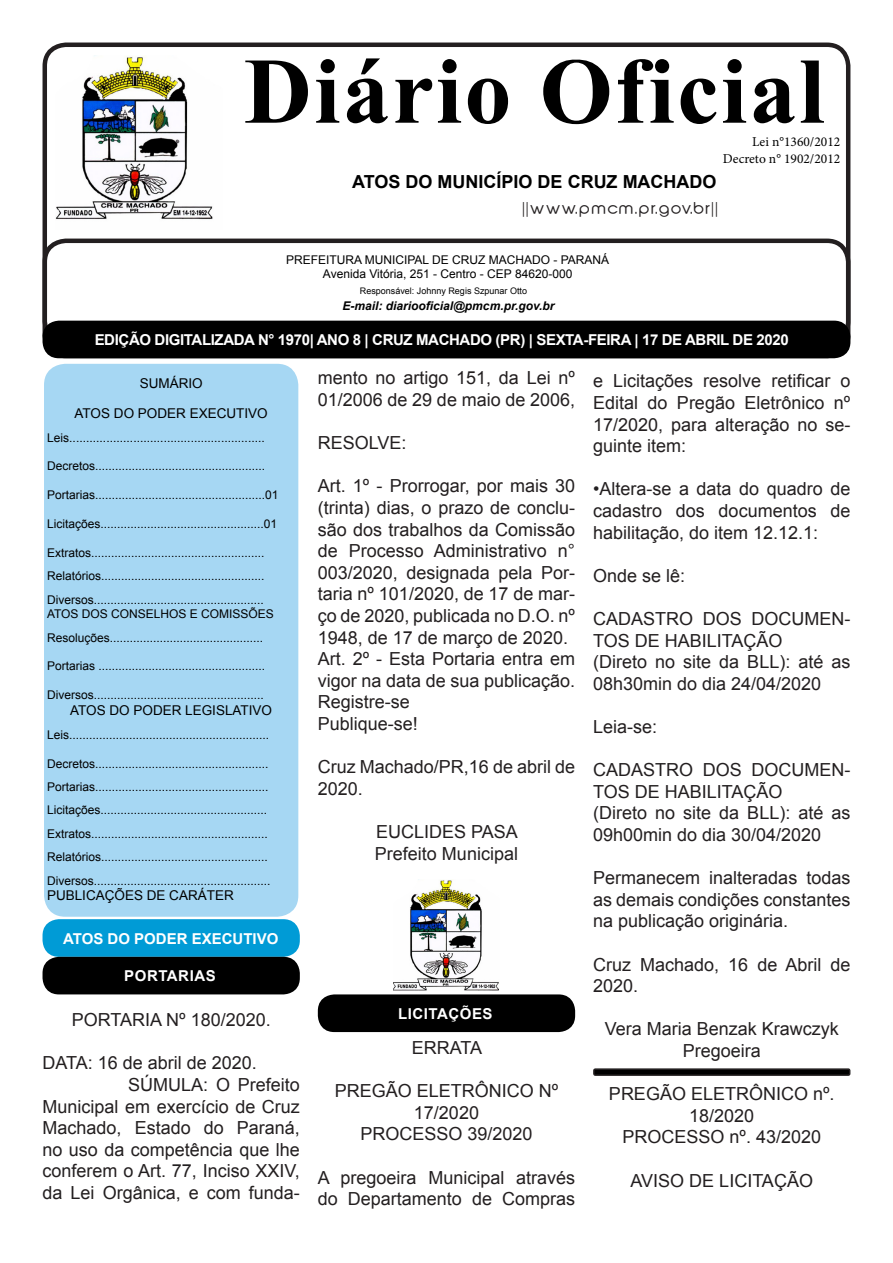
<style>
.page{position:relative;width:893px;height:1263px;background:#fff}
.page>*{position:absolute;margin:0;border:0;box-sizing:border-box;transform-origin:0 0}
.t1{font:700 93.9px "Times New Roman";letter-spacing:.025em;color:#000}
.t2{font:18px/21.6px "Arial";color:#231f20}
.t3{font:700 18px "Arial";color:#000}
.t4{font:700 15px "Arial";letter-spacing:-.025em;color:#fff}
.t5{font:15px "Abeatby Kai";letter-spacing:.1em;color:#231f20;scale:1.06 1}
.t6{font:700 15px "Arial";color:#fff}
.t7{font:700 15px "Arial";letter-spacing:.035em;color:#fff}
.t8{font:13.5px "Arial";color:#000}
.t9{font:13.5px "Minion Pro";color:#000}
.t10{font:12px "Arial";color:#000}
.t11{font:italic 700 12px "Arial";color:#000}
.t12{font:9px "Arial";color:#000}
</style>
<div class="page">
<div style="left:43px;top:43px;width:807px;height:301px;border:4px solid #231f20;border-radius:21px"></div>
<div style="left:43px;top:239px;width:807px;height:119px;border:4px solid #231f20;border-radius:21px"></div>
<div style="left:44px;top:364px;width:254px;height:553px;background:#a6d7f3;border-radius:21px"></div>
<div style="left:43px;top:321px;width:807px;height:37px;background:#000;border-radius:16px"></div>
<img style="left:55px;top:55px;width:158px;height:165px">
<div style="left:43px;top:919px;width:257px;height:38px;background:#009bd6;border-radius:16px"></div>
<div style="left:43px;top:957px;width:257px;height:37px;background:#000;border-radius:16px"></div>
<img style="left:393px;top:879px;width:106px;height:112px">
<div style="left:318px;top:994px;width:257px;height:38px;background:#000;border-radius:16px"></div>
<div style="left:594px;top:1069px;width:256px;height:6px;background:#000;border-radius:2px"></div>
<div style="left:593px;top:1068px;width:257px;height:8px;border:2px solid #231f20;border-radius:2px"></div>
<p class="t1" style="left:244px;top:24px;width:582px">Diário Oficial</p>
<p class="t9" style="left:752px;top:133px;width:90px">Lei n°1360/2012</p>
<p class="t9" style="left:723px;top:149px;width:119px">Decreto n° 1902/2012</p>
<p class="t3" style="left:352px;top:169px;width:366px">ATOS DO MUNICÍPIO DE CRUZ MACHADO</p>
<p class="t5" style="left:523px;top:202px;width:186px">||www.pmcm.pr.gov.br||</p>
<p class="t10" style="left:286px;top:251px;width:325px">PREFEITURA MUNICIPAL DE CRUZ MACHADO - PARANÁ</p>
<p class="t10" style="left:323px;top:266px;width:251px">Avenida Vitória, 251 - Centro - CEP 84620-000</p>
<p class="t11" style="left:343px;top:298px;width:213px">E-mail: diariooficial@pmcm.pr.gov.br</p>
<p class="t4" style="left:95px;top:329px;width:695px">EDIÇÃO DIGITALIZADA N° 1970| ANO 8 | CRUZ MACHADO (PR) | SEXTA-FEIRA | 17 DE ABRIL DE 2020</p>
<p class="t8" style="left:140px;top:374px;width:65px">SUMÁRIO</p>
<p class="t8" style="left:75px;top:404px;width:195px">ATOS DO PODER EXECUTIVO</p>
<p class="t10" style="left:47px;top:429px;width:219px">Leis..........................................................</p>
<p class="t10" style="left:47px;top:458px;width:220px">Decretos...................................................</p>
<p class="t10" style="left:47px;top:487px;width:233px">Portarias...................................................01</p>
<p class="t10" style="left:47px;top:516px;width:232px">Licitações.................................................01</p>
<p class="t10" style="left:47px;top:544px;width:219px">Extratos....................................................</p>
<p class="t10" style="left:47px;top:568px;width:219px">Relatórios.................................................</p>
<p class="t10" style="left:47px;top:591px;width:218px">Diversos...................................................</p>
<p class="t10" style="left:47px;top:606px;width:228px">ATOS DOS CONSELHOS E COMISSÕES</p>
<p class="t10" style="left:47px;top:629px;width:218px">Resoluções..............................................</p>
<p class="t10" style="left:47px;top:658px;width:220px">Portarias ..................................................</p>
<p class="t10" style="left:47px;top:687px;width:218px">Diversos...................................................</p>
<p class="t8" style="left:70px;top:701px;width:203px">ATOS DO PODER LEGISLATIVO</p>
<p class="t10" style="left:47px;top:726px;width:224px">Leis............................................................</p>
<p class="t10" style="left:47px;top:755px;width:223px">Decretos....................................................</p>
<p class="t10" style="left:47px;top:778px;width:223px">Portarias....................................................</p>
<p class="t10" style="left:47px;top:802px;width:222px">Licitações..................................................</p>
<p class="t10" style="left:47px;top:825px;width:222px">Extratos.....................................................</p>
<p class="t10" style="left:47px;top:849px;width:222px">Relatórios..................................................</p>
<p class="t10" style="left:47px;top:872px;width:225px">Diversos.....................................................</p>
<p class="t8" style="left:47px;top:885px;width:188px">PUBLICAÇÕES DE CARÁTER</p>
<p class="t12" style="left:360px;top:284px;width:169px">Responsável: Johnny Regis Szpunar Otto</p>
<p class="t2" style="left:318px;top:367px;width:259px">mento no artigo 151, da Lei nº<br>01/2006 de 29 de maio de 2006,</p>
<p class="t2" style="left:318px;top:432px;width:90px">RESOLVE:</p>
<p class="t2" style="left:318px;top:475px;width:259px;text-align:justify">Art. 1º - Prorrogar, por mais 30 (trinta) dias, o prazo de conclu&shy;são dos trabalhos da Comissão de Processo Administrativo n° 003/2020, designada pela Por&shy;taria nº 101/2020, de 17 de mar&shy;ço de 2020, publicada no D.O. nº 1948, de 17 de março de 2020.</p>
<p class="t2" style="left:318px;top:648px;width:259px">Art. 2º - Esta Portaria entra em vigor na data de sua publicação.</p>
<p class="t2" style="left:318px;top:691px;width:94px">Registre-se</p>
<p class="t2" style="left:318px;top:713px;width:102px">Publique-se!</p>
<p class="t2" style="left:318px;top:756px;width:259px">Cruz Machado/PR,16 de abril de<br>2020.</p>
<p class="t2" style="left:376px;top:821px;width:143px">EUCLIDES PASA</p>
<p class="t2" style="left:375px;top:842px;width:145px">Prefeito Municipal</p>
<p class="t2" style="left:593px;top:370px;width:259px;text-align:justify">e Licitações resolve retificar o Edital do Pregão Eletrônico nº 17/2020, para alteração no se&shy;guinte item:</p>
<p class="t2" style="left:593px;top:478px;width:259px;text-align:justify">•Altera-se a data do quadro de cadastro dos documentos de habilitação, do item 12.12.1:</p>
<p class="t2" style="left:593px;top:564px;width:94px">Onde se lê:</p>
<p class="t2" style="left:593px;top:608px;width:259px">CADASTRO DOS DOCUMEN-<br>TOS DE HABILITAÇÃO</p>
<p class="t2" style="left:593px;top:651px;width:259px">(Direto no site da BLL): até as<br>08h30min do dia 24/04/2020</p>
<p class="t2" style="left:593px;top:716px;width:66px">Leia-se:</p>
<p class="t2" style="left:593px;top:759px;width:259px">CADASTRO DOS DOCUMEN-<br>TOS DE HABILITAÇÃO</p>
<p class="t2" style="left:593px;top:802px;width:259px">(Direto no site da BLL): até as<br>09h00min do dia 30/04/2020</p>
<p class="t2" style="left:593px;top:867px;width:259px;text-align:justify">Permanecem inalteradas todas as demais condições constantes na publicação originária.</p>
<p class="t2" style="left:593px;top:953px;width:259px">Cruz Machado, 16 de Abril de<br>2020.</p>
<p class="t2" style="left:605px;top:1018px;width:236px">Vera Maria Benzak Krawczyk</p>
<p class="t2" style="left:683px;top:1040px;width:80px">Pregoeira</p>
<p class="t2" style="left:609px;top:1083px;width:227px;text-align:center">PREGÃO ELETRÔNICO nº.<br>18/2020</p>
<p class="t2" style="left:622px;top:1126px;width:200px">PROCESSO nº. 43/2020</p>
<p class="t2" style="left:631px;top:1169px;width:184px">AVISO DE LICITAÇÃO</p>
<p class="t6" style="left:63px;top:928px;width:217px">ATOS DO PODER EXECUTIVO</p>
<p class="t7" style="left:124px;top:965px;width:93px">PORTARIAS</p>
<p class="t7" style="left:398px;top:1003px;width:96px">LICITAÇÕES</p>
<p class="t2" style="left:72px;top:1009px;width:200px">PORTARIA Nº 180/2020.</p>
<p class="t2" style="left:43px;top:1052px;width:216px">DATA: 16 de abril de 2020.</p>
<p class="t2" style="left:43px;top:1074px;width:259px;text-align:justify;text-indent:86px">SÚMULA: O Prefeito Municipal em exercício de Cruz Machado, Estado do Paraná, no uso da competência que lhe conferem o Art. 77, Inciso XXIV, da Lei Orgânica, e com funda-</p>
<p class="t2" style="left:412px;top:1037px;width:72px">ERRATA</p>
<p class="t2" style="left:335px;top:1080px;width:225px;text-align:center">PREGÃO ELETRÔNICO Nº<br>17/2020</p>
<p class="t2" style="left:360px;top:1123px;width:174px">PROCESSO 39/2020</p>
<p class="t2" style="left:318px;top:1166px;width:259px">A pregoeira Municipal através do Departamento de Compras</p>
</div>
